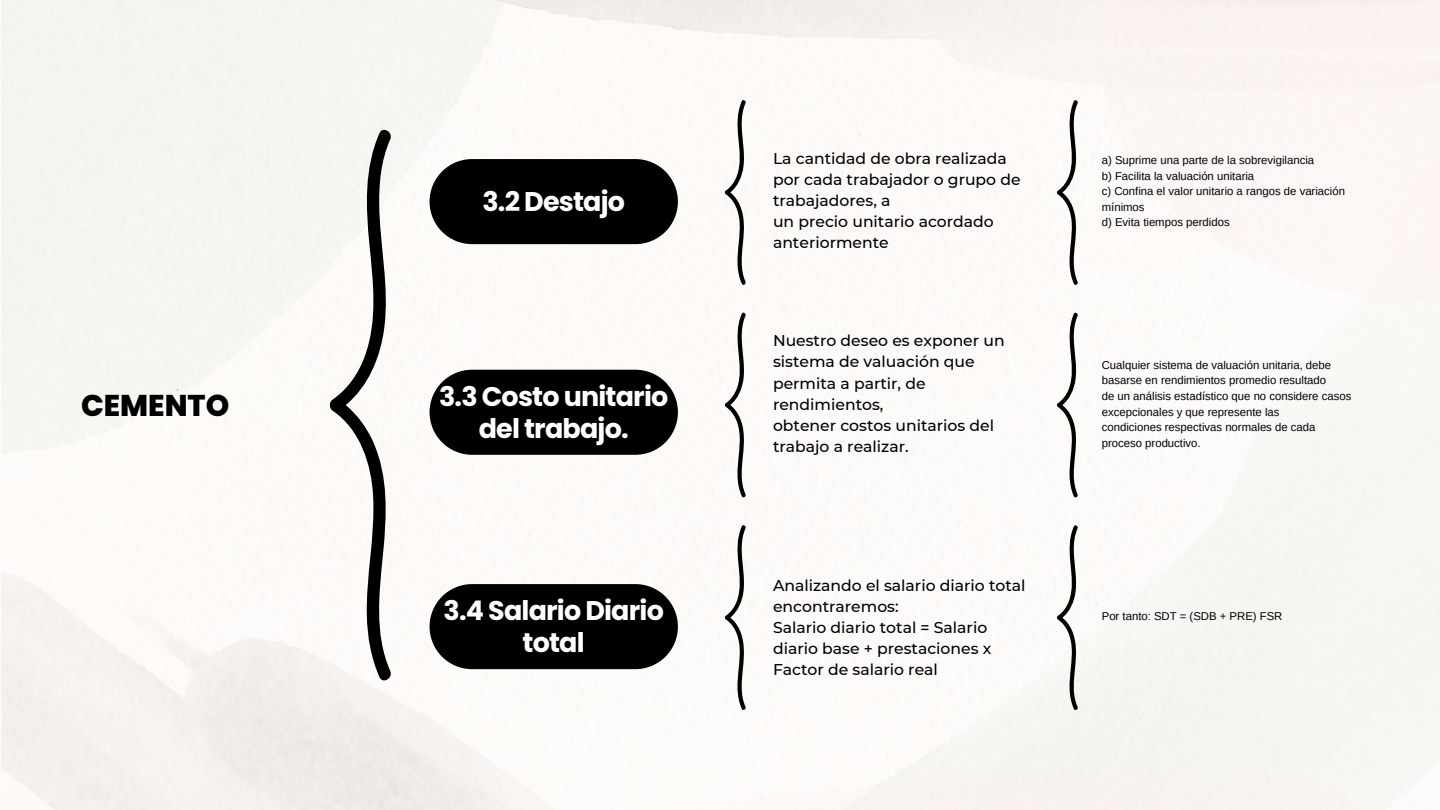
<style>
.page{position:relative;width:1440px;height:810px;background:#fff}
.page>*{position:absolute;margin:0;border:0;box-sizing:border-box;transform-origin:0 0}
.t1{font:800 30px "Poppins";color:#000}
.t2{font:700 27px/32.2px "Poppins";letter-spacing:-.03em;color:#fff;text-align:center}
.t3{font:500 15.6px/21.1px "Montserrat";color:#000}
.t4{font:11.3px/15.6px "Arimo";color:#000}
</style>
<div class="page">
<svg style="left:430px;top:159px;width:248px;height:85px;background:#121211"></svg>
<svg style="left:430px;top:370px;width:248px;height:85px;background:#121212"></svg>
<svg style="left:430px;top:584px;width:248px;height:85px;background:#121211"></svg>
<svg style="left:330px;top:126px;width:63px;height:558px"></svg>
<svg style="left:725px;top:99px;width:22px;height:187px"></svg>
<svg style="left:1057px;top:99px;width:22px;height:187px"></svg>
<svg style="left:725px;top:311px;width:22px;height:188px"></svg>
<svg style="left:1057px;top:311px;width:22px;height:188px"></svg>
<svg style="left:725px;top:524px;width:22px;height:187px"></svg>
<svg style="left:1057px;top:524px;width:22px;height:187px"></svg>
<h3 class="t1" style="left:81px;top:384px;width:150px">CEMENTO</h3>
<p class="t2" style="left:482px;top:185px;width:144px">3.2 Destajo</p>
<h1 class="t2" style="left:439px;top:380px;width:231px">3.3 Costo unitario del trabajo.</h1>
<p class="t2" style="left:444px;top:595px;width:222px">3.4 Salario Diario total</p>
<h2 class="t3" style="left:773px;top:148px;width:249px">La cantidad de obra realizada por cada trabajador o grupo de trabajadores, a<br>un precio unitario acordado anteriormente</h2>
<h2 class="t4" style="left:1102px;top:152px;width:214px">a) Suprime una parte de la sobrevigilancia</h2>
<h2 class="t4" style="left:1102px;top:168px;width:154px">b) Facilita la valuación unitaria</h2>
<p class="t4" style="left:1102px;top:184px;width:245px">c) Confina el valor unitario a rangos de variación mínimos</p>
<h3 class="t4" style="left:1102px;top:215px;width:129px">d) Evita tiempos perdidos</h3>
<p class="t3" style="left:773px;top:330px;width:233px">Nuestro deseo es exponer un sistema de valuación que permita a partir, de rendimientos,<br>obtener costos unitarios del trabajo a realizar.</p>
<p class="t3" style="left:773px;top:575px;width:254px">Analizando el salario diario total encontraremos:<br>Salario diario total = Salario diario base + prestaciones x<br>Factor de salario real</p>
<p class="t4" style="left:1102px;top:357px;width:231px">Cualquier sistema de valuación unitaria, debe basarse en rendimientos promedio resultado</p>
<p class="t4" style="left:1102px;top:388px;width:251px">de un análisis estadístico que no considere casos excepcionales y que represente las</p>
<p class="t4" style="left:1102px;top:419px;width:215px">condiciones respectivas normales de cada proceso productivo.</p>
<p class="t4" style="left:1102px;top:609px;width:182px">Por tanto: SDT = (SDB + PRE) FSR</p>
</div>
